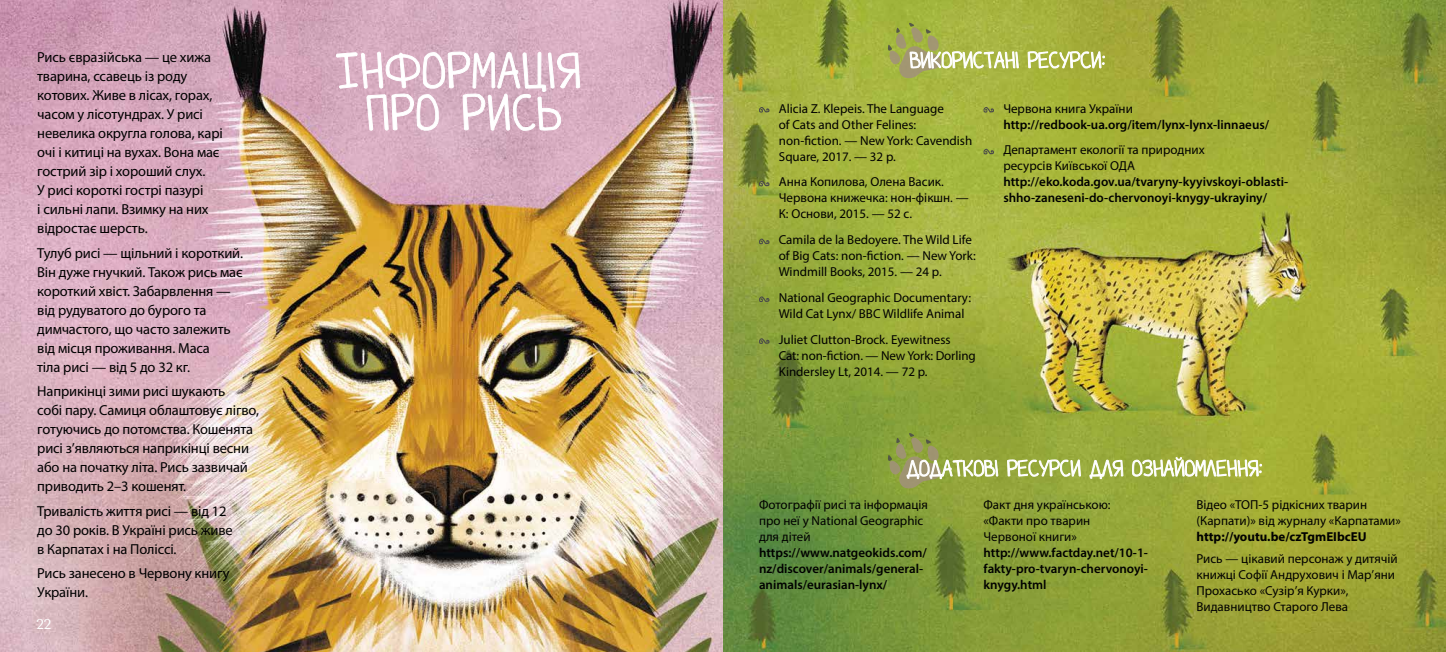
<style>
.page{position:relative;width:1446px;height:652px;background:#fff}
.page>*{position:absolute;margin:0;border:0;box-sizing:border-box;transform-origin:0 0}
.t1{font:14.5px/19px "Myriad Pro";letter-spacing:-.01em;color:#000}
.t2{font:14px "Tenor Sans";color:#fff}
.t3{font:13px/16px "Myriad Pro";color:#000}
.t4{font:600 13px/16px "Myriad Pro";color:#000}
.t5{font:700 13px "Myriad Pro";color:#000}
</style>
<div class="page">
<img style="left:0;top:0;width:1446px;height:652px">
<svg style="left:336px;top:52px;width:244px;height:79px"></svg>
<svg style="left:887px;top:22px;width:218px;height:56px;background:#afb959"></svg>
<svg style="left:887px;top:433px;width:375px;height:55px;background:#a4b155"></svg>
<svg style="left:759px;top:107px;width:10px;height:6px"></svg>
<svg style="left:759px;top:181px;width:10px;height:5px"></svg>
<svg style="left:759px;top:239px;width:10px;height:5px"></svg>
<svg style="left:759px;top:296px;width:10px;height:6px"></svg>
<svg style="left:759px;top:338px;width:10px;height:6px"></svg>
<svg style="left:983px;top:107px;width:11px;height:6px"></svg>
<svg style="left:983px;top:149px;width:11px;height:5px"></svg>
<p class="t1" style="left:37px;top:47px;width:187px">Рись євразійська — це хижа тварина, ссавець із роду котових. Живе в лісах, горах, часом у лісотундрах. У рисі невелика округла голова, карі очі і китиці на вухах. Вона має гострий зір і хороший слух.<br>У рисі короткі гострі пазурі<br>і сильні лапи. Взимку на них відростає шерсть.</p>
<p class="t1" style="left:37px;top:243px;width:207px">Тулуб рисі — щільний і короткий.<br>Він дуже гнучкий. Також рись має короткий хвіст. Забарвлення — від рудуватого до бурого та димчастого, що часто залежить від місця проживання. Маса<br>тіла рисі — від 5 до 32 кг.</p>
<p class="t1" style="left:37px;top:382px;width:223px">Наприкінці зими рисі шукають<br>собі пару. Самиця облаштовує лігво, готуючись до потомства. Кошенята рисі з’являються наприкінці весни або на початку літа. Рись зазвичай приводить 2–3 кошенят.</p>
<p class="t1" style="left:37px;top:501px;width:197px">Тривалість життя рисі — від 12 до 30 років. В Україні рись живе в Карпатах і на Поліссі.</p>
<p class="t1" style="left:37px;top:564px;width:194px">Рись занесено в Червону книгу<br>України.</p>
<p class="t2" style="left:36px;top:616px;width:17px">22</p>
<p class="t3" style="left:779px;top:100px;width:195px">Alicia Z. Klepeis. The Language<br>of Cats and Other Felines: non-fiction. — New York: Cavendish<br>Square, 2017. — 32 p.</p>
<p class="t3" style="left:779px;top:174px;width:191px">Анна Копилова, Олена Васик.<br>Червона книжечка: нон-фікшн. —<br>К: Основи, 2015. — 52 с.</p>
<p class="t3" style="left:779px;top:232px;width:198px">Camila de la Bedoyere. The Wild Life of Big Cats: non-fiction. — New York:<br>Windmill Books, 2015. — 24 p.</p>
<p class="t3" style="left:779px;top:290px;width:194px">National Geographic Documentary:<br>Wild Cat Lynx/ BBC Wildlife Animal</p>
<p class="t3" style="left:779px;top:331px;width:198px">Juliet Clutton-Brock. Eyewitness<br>Cat: non-fiction. — New York: Dorling<br>Kindersley Lt, 2014. — 72 p.</p>
<p class="t3" style="left:1003px;top:100px;width:131px">Червона книга України</p>
<p class="t4" style="left:1003px;top:116px;width:267px">http://redbook-ua.org/item/lynx-lynx-linnaeus/</p>
<p class="t3" style="left:1003px;top:142px;width:203px">Департамент екології та природних ресурсів Київської ОДА</p>
<p class="t4" style="left:1003px;top:174px;width:286px">http://eko.koda.gov.ua/tvaryny-kyyivskoyi-oblasti&shy;shho-zaneseni-do-chervonoyi-knygy-ukrayiny/</p>
<p class="t3" style="left:759px;top:496px;width:171px">Фотографії рисі та інформація про неї у National Geographic для дітей</p>
<p class="t4" style="left:759px;top:544px;width:169px">https://www.natgeokids.com/ nz/discover/animals/general&shy;animals/eurasian-lynx/</p>
<p class="t3" style="left:983px;top:496px;width:129px">Факт дня українською: «Факти про тварин<br>Червоної книги»</p>
<p class="t4" style="left:983px;top:544px;width:166px;text-align:justify">http://www.factday.net/10-1- fakty-pro-tvaryn-chervonoyi&shy;knygy.html</p>
<p class="t3" style="left:1196px;top:496px;width:206px">Відео «ТОП-5 рідкісних тварин (Карпати)» від журналу «Карпатами»</p>
<p class="t5" style="left:1196px;top:528px;width:172px">http://youtu.be/czTgmEIbcEU</p>
<p class="t3" style="left:1196px;top:550px;width:203px">Рись — цікавий персонаж у дитячій книжці Софії Андрухович і Мар’яни<br>Прохасько «Сузір’я Курки»,<br>Видавництво Старого Лева</p>
</div>
